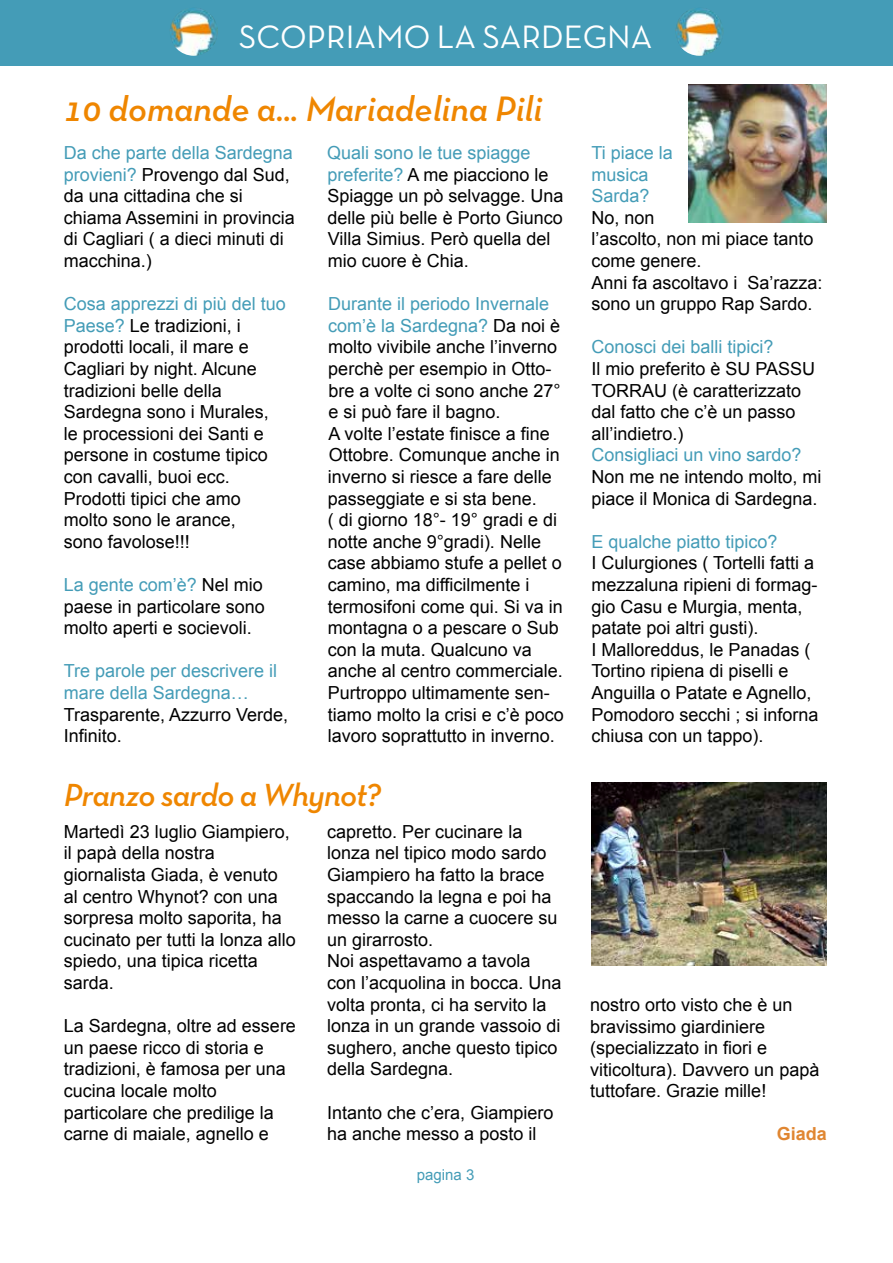
<style>
.page{position:relative;width:893px;height:1263px;background:#fff}
.page>*{position:absolute;margin:0;border:0;box-sizing:border-box;transform-origin:0 0}
.t1{font:italic 600 36px "Neutra Text TF";color:#ef8600}
.t2{font:33px "Neutra Text TF";color:#fff}
.t3{font:italic 600 32.55px "Neutra Text TF";letter-spacing:-.02em;color:#ef8600}
.t4{font:18px/21.6px "Arial";color:#000}
.t5{font:18px/21.6px "Arial";color:#449cb7}
.t6{font:700 18px "Arial";color:#e08631}
.t7{font:15px "Arial";color:#449cb7}
.s1{color:#449cb7}
</style>
<div class="page">
<div style="left:0;top:0;width:893px;height:66px;background:#449cb7"></div>
<img style="left:592px;top:782px;width:235px;height:183px">
<img style="left:170px;top:7px;width:48px;height:49px;border-radius:24px">
<img style="left:675px;top:7px;width:48px;height:49px;border-radius:24px">
<img style="left:688px;top:84px;width:138px;height:138px">
<h2 class="t2" style="left:239px;top:17px;width:415px">SCOPRIAMO LA SARDEGNA</h2>
<h1 class="t1" style="left:64px;top:87px;width:480px">10 domande a... Mariadelina Pili</h1>
<p class="t4" style="left:64px;top:142px;width:233px"><span class="s1">Da che parte della Sardegna provieni?</span> Provengo dal Sud, da una cittadina che si chiama Assemini in provincia di Cagliari ( a dieci minuti di macchina.)</p>
<p class="t4" style="left:64px;top:293px;width:224px"><span class="s1">Cosa apprezzi di più del tuo<br>Paese?</span> Le tradizioni, i prodotti locali, il mare e<br>Cagliari by night. Alcune tradizioni belle della<br>Sardegna sono i Murales, le processioni dei Santi e persone in costume tipico con cavalli, buoi ecc.<br>Prodotti tipici che amo molto sono le arance,<br>sono favolose!!!</p>
<p class="t4" style="left:64px;top:574px;width:203px;text-align:justify"><span class="s1">La gente com’è?</span> Nel mio paese in particolare sono molto aperti e socievoli.</p>
<p class="t5" style="left:64px;top:660px;width:215px">Tre parole per descrivere il mare della Sardegna…</p>
<p class="t4" style="left:64px;top:704px;width:226px">Trasparente, Azzurro Verde,<br>Infinito.</p>
<p class="t4" style="left:327px;top:142px;width:238px"><span class="s1">Quali sono le tue spiagge preferite?</span> A me piacciono le<br>Spiagge un pò selvagge. Una delle più belle è Porto Giunco<br>Villa Simius. Però quella del mio cuore è Chia.</p>
<p class="t4" style="left:328px;top:293px;width:238px"><span class="s1">Durante il periodo Invernale com’è la Sardegna?</span> Da noi è molto vivibile anche l’inverno perchè per esempio in Otto&shy;bre a volte ci sono anche 27° e si può fare il bagno.<br>A volte l’estate finisce a fine<br>Ottobre. Comunque anche in inverno si riesce a fare delle passeggiate e si sta bene.<br>( di giorno 18°- 19° gradi e di notte anche 9°gradi). Nelle case abbiamo stufe a pellet o camino, ma difficilmente i termosifoni come qui. Si va in montagna o a pescare o Sub con la muta. Qualcuno va anche al centro commerciale.<br>Purtroppo ultimamente sen&shy;tiamo molto la crisi e c’è poco lavoro soprattutto in inverno.</p>
<h3 class="t3" style="left:64px;top:775px;width:319px">Pranzo sardo a Whynot?</h3>
<p class="t4" style="left:327px;top:821px;width:236px">capretto. Per cucinare la lonza nel tipico modo sardo<br>Giampiero ha fatto la brace spaccando la legna e poi ha messo la carne a cuocere su un girarrosto.<br>Noi aspettavamo a tavola con l’acquolina in bocca. Una volta pronta, ci ha servito la lonza in un grande vassoio di sughero, anche questo tipico della Sardegna.</p>
<p class="t4" style="left:327px;top:1102px;width:228px">Intanto che c’era, Giampiero ha anche messo a posto il</p>
<p class="t4" style="left:64px;top:821px;width:234px">Martedì 23 luglio Giampiero, il papà della nostra giornalista Giada, è venuto al centro Whynot? con una sorpresa molto saporita, ha cucinato per tutti la lonza allo spiedo, una tipica ricetta sarda.</p>
<p class="t4" style="left:64px;top:1015px;width:234px">La Sardegna, oltre ad essere un paese ricco di storia e tradizioni, è famosa per una cucina locale molto particolare che predilige la carne di maiale, agnello e</p>
<p class="t7" style="left:417px;top:1165px;width:59px">pagina 3</p>
<p class="t5" style="left:591px;top:142px;width:83px">Ti piace la musica<br>Sarda?</p>
<p class="t4" style="left:591px;top:207px;width:233px">No, non<br>l’ascolto, non mi piace tanto come genere.<br>Anni fa ascoltavo i Sa’razza: sono un gruppo Rap Sardo.</p>
<p class="t5" style="left:591px;top:336px;width:184px">Conosci dei balli tipici?</p>
<p class="t4" style="left:591px;top:358px;width:225px">Il mio preferito è SU PASSU<br>TORRAU (è caratterizzato dal fatto che c’è un passo all’indietro.)</p>
<p class="t5" style="left:591px;top:444px;width:212px">Consigliaci un vino sardo?</p>
<p class="t4" style="left:591px;top:466px;width:232px">Non me ne intendo molto, mi piace il Monica di Sardegna.</p>
<p class="t5" style="left:591px;top:531px;width:188px">E qualche piatto tipico?</p>
<p class="t4" style="left:591px;top:552px;width:229px">I Culurgiones ( Tortelli fatti a mezzaluna ripieni di formag&shy;gio Casu e Murgia, menta, patate poi altri gusti).<br>I Malloreddus, le Panadas (<br>Tortino ripiena di piselli e<br>Anguilla o Patate e Agnello,<br>Pomodoro secchi ; si inforna chiusa con un tappo).</p>
<p class="t4" style="left:590px;top:994px;width:231px">nostro orto visto che è un bravissimo giardiniere (specializzato in fiori e viticoltura). Davvero un papà tuttofare. Grazie mille!</p>
<p class="t6" style="left:777px;top:1122px;width:52px">Giada</p>
</div>
